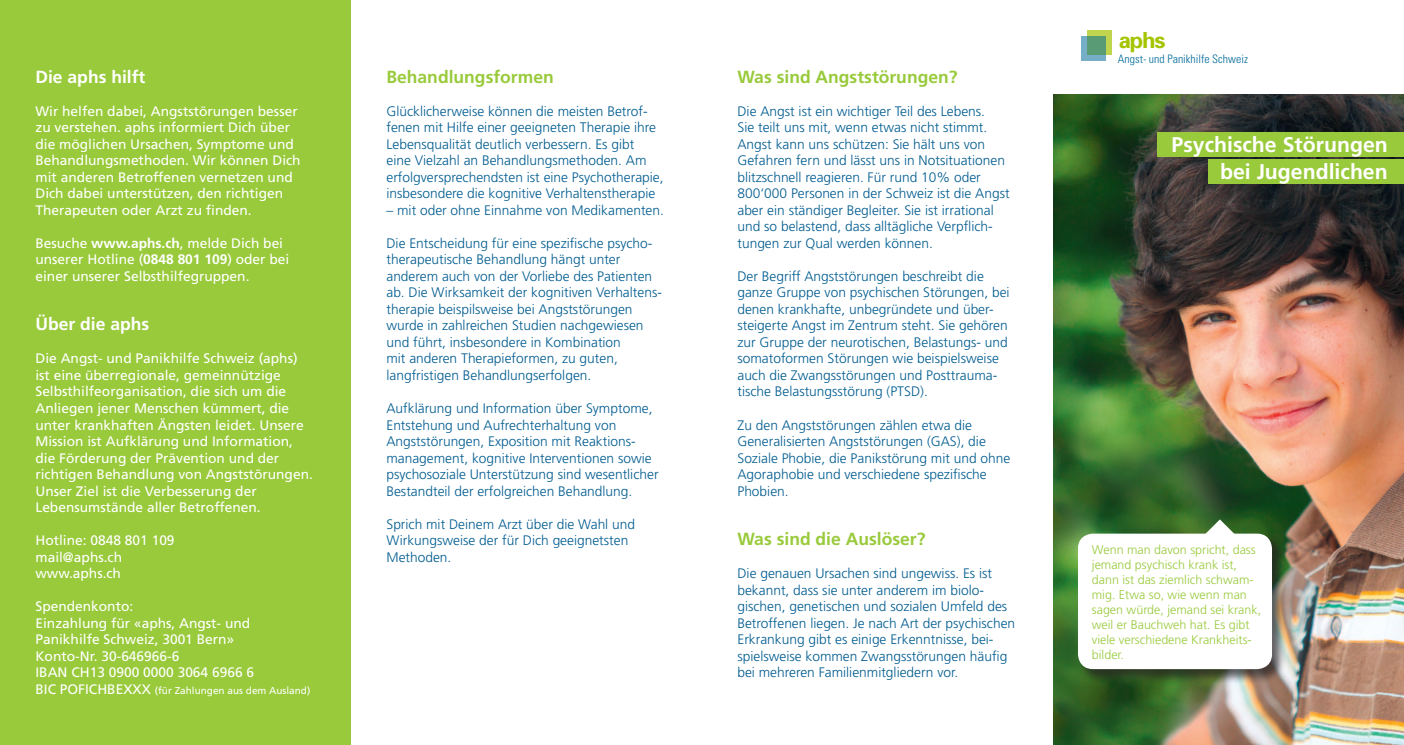
<style>
.page{position:relative;width:1404px;height:745px;background:#fff}
.page>*{position:absolute;margin:0;border:0;box-sizing:border-box;transform-origin:0 0}
.t1{font:700 22.12px "Univers";color:#a5c400}
.t2{font:700 21.25px "Frutiger";color:#fff}
.t3{font:700 17.5px "Frutiger";color:#99ca3b}
.t4{font:700 17.5px "Frutiger";color:#fff}
.t5{font:300 13.75px/16.5px "Frutiger";color:#005c90}
.t6{font:13.75px/16.5px "Frutiger";color:#fff}
.t7{font:300 12.5px/15px "Frutiger";color:#99ca3b}
.t8{font:300 condensed 11.62px "Univers";color:#006a98}
.t9{font:10px "Frutiger";color:#fff}
.s1{font-weight:700}
.s2{font-size:13.75px}
</style>
<div class="page">
<img style="left:1053px;top:95px;width:350px;height:649px">
<div style="left:0;top:0;width:351px;height:744px;background:#99ca3b"></div>
<div style="left:1207px;top:159px;width:196px;height:25px;background:#99ca3b"></div>
<div style="left:1077px;top:533px;width:209px;height:150px;background:#231f20;opacity:.7"></div>
<div style="left:1077px;top:533px;width:194px;height:135px;background:#fff;border-radius:15px"></div>
<svg style="left:1204px;top:519px;width:30px;height:15px"></svg>
<div style="left:1157px;top:132px;width:246px;height:25px;background:#99ca3b"></div>
<svg style="left:1087px;top:30px;width:25px;height:25px"></svg>
<svg style="left:1081px;top:36px;width:24px;height:25px"></svg>
<p class="t4" style="left:35px;top:66px;width:111px">Die aphs hilft</p>
<p class="t6" style="left:35px;top:102px;width:267px">Wir helfen dabei, Angststörungen besser zu verstehen. aphs informiert Dich über die möglichen Ursachen, Symptome und Behandlungsmethoden. Wir können Dich mit anderen Betroffenen vernetzen und Dich dabei unterstützen, den richtigen Therapeuten oder Arzt zu finden.</p>
<p class="t6" style="left:35px;top:234px;width:255px">Besuche <span class="s1">www.aphs.ch</span>, melde Dich bei unserer Hotline (<span class="s1">0848 801 109</span>) oder bei einer unserer Selbsthilfegruppen.</p>
<p class="t4" style="left:35px;top:314px;width:115px">Über die aphs</p>
<p class="t6" style="left:35px;top:350px;width:279px">Die Angst- und Panikhilfe Schweiz (aphs) ist eine überregionale, gemeinnützige Selbsthilfeorganisation, die sich um die Anliegen jener Menschen kümmert, die unter krankhaften Ängsten leidet. Unsere Mission ist Aufklärung und Information, die Förderung der Prävention und der richtigen Behandlung von Angststörungen.<br>Unser Ziel ist die Verbesserung der Lebensumstände aller Betroffenen.</p>
<p class="t6" style="left:35px;top:531px;width:141px">Hotline: 0848 801 109</p>
<p class="t6" style="left:35px;top:548px;width:88px">mail@aphs.ch</p>
<p class="t6" style="left:35px;top:564px;width:87px">www.aphs.ch</p>
<p class="t6" style="left:35px;top:597px;width:99px">Spendenkonto:</p>
<p class="t6" style="left:35px;top:614px;width:216px">Einzahlung für «aphs, Angst- und<br>Panikhilfe Schweiz, 3001 Bern»</p>
<p class="t6" style="left:35px;top:647px;width:145px">Konto-Nr. 30-646966-6</p>
<p class="t6" style="left:35px;top:663px;width:220px">IBAN CH13 0900 0000 3064 6966 6</p>
<p class="t9" style="left:35px;top:684px;width:276px"><span class="s2">BIC POFICHBEXXX</span> (für Zahlungen aus dem Ausland)</p>
<p class="t3" style="left:386px;top:66px;width:169px">Behandlungsformen</p>
<p class="t5" style="left:386px;top:102px;width:279px">Glücklicherweise können die meisten Betrof&shy;fenen mit Hilfe einer geeigneten Therapie ihre Lebensqualität deutlich verbessern. Es gibt<br>eine Vielzahl an Behandlungsmethoden. Am erfolgversprechendsten ist eine Psychotherapie, insbesondere die kognitive Verhaltenstherapie</p>
<p class="t5" style="left:386px;top:201px;width:279px">– mit oder ohne Einnahme von Medikamenten.</p>
<p class="t5" style="left:386px;top:234px;width:277px">Die Entscheidung für eine spezifische psycho&shy;therapeutische Behandlung hängt unter anderem auch von der Vorliebe des Patienten ab. Die Wirksamkeit der kognitiven Verhaltens&shy;therapie beispilsweise bei Angststörungen wurde in zahlreichen Studien nachgewiesen und führt, insbesondere in Kombination<br>mit anderen Therapieformen, zu guten, langfristigen Behandlungserfolgen.</p>
<p class="t5" style="left:386px;top:399px;width:273px">Aufklärung und Information über Symptome, Entstehung und Aufrechterhaltung von Angststörungen, Exposition mit Reaktions&shy;management, kognitive Interventionen sowie psychosoziale Unterstützung sind wesentlicher Bestandteil der erfolgreichen Behandlung.</p>
<p class="t5" style="left:386px;top:515px;width:250px">Sprich mit Deinem Arzt über die Wahl und<br>Wirkungsweise der für Dich geeignetsten<br>Methoden.</p>
<p class="t3" style="left:737px;top:66px;width:222px">Was sind Angststörungen?</p>
<p class="t5" style="left:737px;top:102px;width:274px">Die Angst ist ein wichtiger Teil des Lebens.<br>Sie teilt uns mit, wenn etwas nicht stimmt.<br>Angst kann uns schützen: Sie hält uns von Gefahren fern und lässt uns in Notsituationen blitzschnell reagieren. Für rund 10% oder 800‘000 Personen in der Schweiz ist die Angst aber ein ständiger Begleiter. Sie ist irrational und so belastend, dass alltägliche Verpflich&shy;tungen zur Qual werden können.</p>
<p class="t5" style="left:737px;top:267px;width:274px">Der Begriff Angststörungen beschreibt die ganze Gruppe von psychischen Störungen, bei denen krankhafte, unbegründete und über&shy;steigerte Angst im Zentrum steht. Sie gehören zur Gruppe der neurotischen, Belastungs- und somatoformen Störungen wie beispielsweise auch die Zwangsstörungen und Posttrauma&shy;tische Belastungsstörung (PTSD).</p>
<p class="t5" style="left:737px;top:416px;width:274px">Zu den Angststörungen zählen etwa die Generalisierten Angststörungen (GAS), die Soziale Phobie, die Panikstörung mit und ohne Agoraphobie und verschiedene spezifische Phobien.</p>
<p class="t3" style="left:737px;top:528px;width:189px">Was sind die Auslöser?</p>
<p class="t5" style="left:737px;top:564px;width:279px">Die genauen Ursachen sind ungewiss. Es ist bekannt, dass sie unter anderem im biolo&shy;gischen, genetischen und sozialen Umfeld des Betroffenen liegen. Je nach Art der psychischen Erkrankung gibt es einige Erkenntnisse, bei&shy;spielsweise kommen Zwangsstörungen häufig bei mehreren Familienmitgliedern vor.</p>
<p class="t1" style="left:1118px;top:27px;width:48px">aphs</p>
<p class="t8" style="left:1117px;top:52px;width:131px">Angst- und Panikhilfe Schweiz</p>
<p class="t2" style="left:1171px;top:132px;width:218px">Psychische Störungen</p>
<p class="t2" style="left:1219px;top:159px;width:169px">bei Jugendlichen</p>
<p class="t7" style="left:1091px;top:541px;width:171px">Wenn man davon spricht, dass jemand psychisch krank ist, dann ist das ziemlich schwam&shy;mig. Etwa so, wie wenn man sagen würde, jemand sei krank, weil er Bauchweh hat. Es gibt viele verschiedene Krankheits&shy;bilder.</p>
</div>
